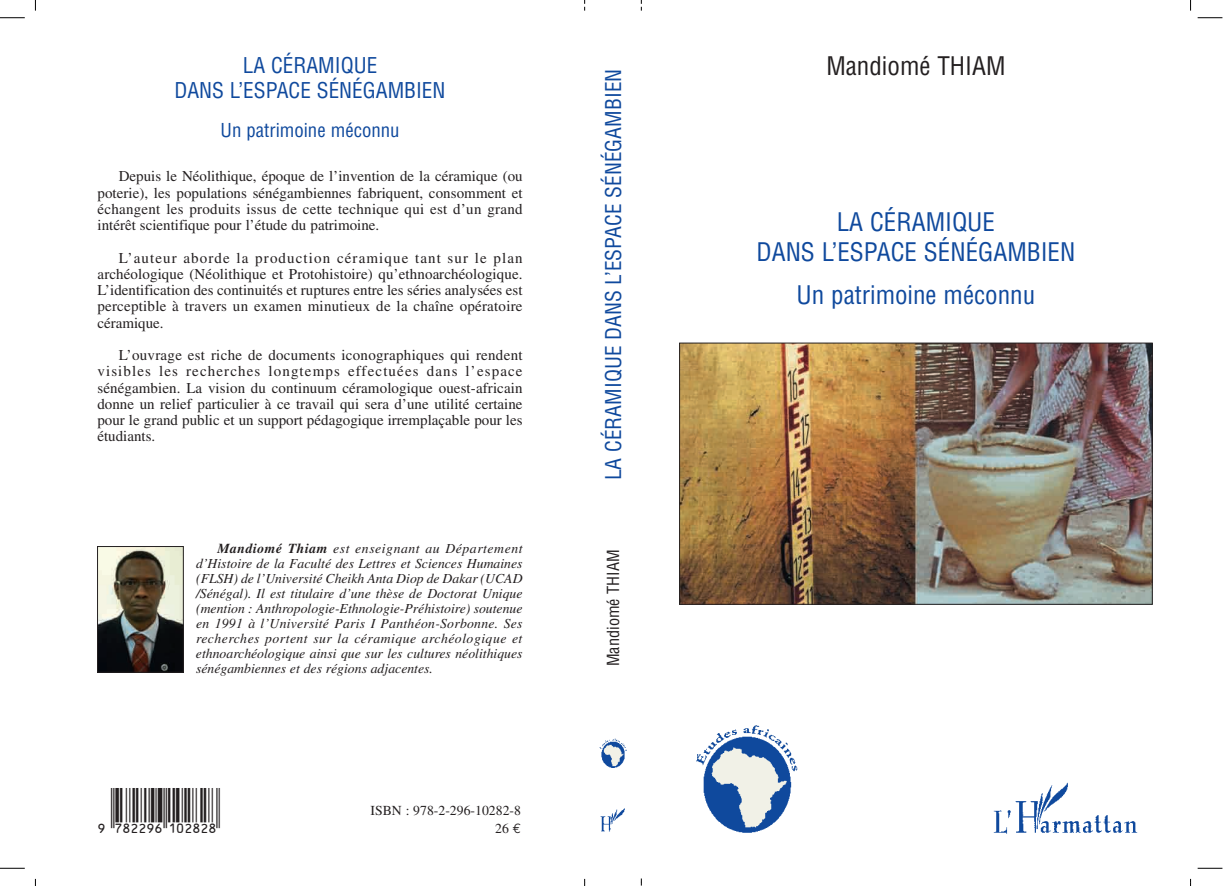
<style>
.page{position:relative;width:1226px;height:886px;background:#fff}
.page>*{position:absolute;margin:0;border:0;box-sizing:border-box;transform-origin:0 0}
.t1{font:45px "Upc Half";color:#231f20}
.t2{font:condensed 25px/30px "Helvetica";color:#0f499d;text-align:center}
.t3{font:condensed 25px "Helvetica";color:#231f20}
.t4{font:condensed 21.25px/25.5px "Helvetica";color:#0f499d;text-align:center}
.t5{font:condensed 18.75px "Helvetica";color:#0f499d}
.t6{font:condensed 16.25px "Helvetica";color:#231f20}
.t7{font:15px/16.2px "Times";color:#231f20;text-align:justify}
.t8{font:italic 13.75px/15px "Times";color:#231f20;text-align:justify}
.t9{font:13.75px "Times";color:#231f20}
.s1{font-weight:700}
.s2{font-family:"Euro Mono"}
</style>
<div class="page">
<svg style="left:0;top:18px;width:25px;height:1px"></svg>
<svg style="left:0;top:868px;width:25px;height:1px"></svg>
<svg style="left:1198px;top:18px;width:24px;height:1px"></svg>
<svg style="left:1198px;top:868px;width:24px;height:1px"></svg>
<img style="left:993px;top:782px;width:145px;height:52px">
<img style="left:600px;top:808px;width:25px;height:24px">
<img style="left:696px;top:725px;width:102px;height:108px">
<img style="left:599px;top:739px;width:28px;height:28px">
<img style="left:681px;top:345px;width:470px;height:258px">
<div style="left:679px;top:343px;width:474px;height:262px;border:1px solid #231f20"></div>
<img style="left:99px;top:548px;width:83px;height:122px">
<div style="left:97px;top:546px;width:87px;height:126px;border:1px solid #231f20"></div>
<h3 class="t4" style="left:174px;top:53px;width:273px">LA CÉRAMIQUE<br>DANS L’ESPACE SÉNÉGAMBIEN</h3>
<p class="t5" style="left:221px;top:119px;width:181px">Un patrimoine méconnu</p>
<p class="t7" style="left:97px;top:170px;width:427px;text-indent:21px">Depuis le Néolithique, époque de l’invention de la céramique (ou poterie), les populations sénégambiennes fabriquent, consomment et échangent les produits issus de cette technique qui est d’un grand intérêt scientifique pour l’étude du patrimoine.</p>
<p class="t7" style="left:97px;top:251px;width:427px;text-indent:21px">L’auteur aborde la production céramique tant sur le plan archéologique (Néolithique et Protohistoire) qu’ethnoarchéologique.<br>L’identification des continuités et ruptures entre les séries analysées est perceptible à travers un examen minutieux de la chaîne opératoire céramique.</p>
<p class="t7" style="left:97px;top:349px;width:427px;text-indent:21px">L’ouvrage est riche de documents iconographiques qui rendent visibles les recherches longtemps effectuées dans l’espace sénégambien. La vision du continuum céramologique ouest-africain donne un relief particulier à ce travail qui sera d’une utilité certaine pour le grand public et un support pédagogique irremplaçable pour les étudiants.</p>
<p class="t8" style="left:196px;top:542px;width:328px;text-indent:21px"><span class="s1">Mandiomé Thiam</span> est enseignant au Département d’Histoire de la Faculté des Lettres et Sciences Humaines (FLSH) de l’Université Cheikh Anta Diop de Dakar (UCAD /Sénégal). Il est titulaire d’une thèse de Doctorat Unique (mention : Anthropologie-Ethnologie-Préhistoire) soutenue en 1991 à l’Université Paris I Panthéon-Sorbonne. Ses recherches portent sur la céramique archéologique et ethnoarchéologique ainsi que sur les cultures néolithiques sénégambiennes et des régions adjacentes.</p>
<h1 class="t1" style="left:98px;top:791px;width:131px">™xHSMCTGy102828z</h1>
<p class="t9" style="left:371px;top:805px;width:152px">ISBN : 978-2-296-10282-8</p>
<p class="t9" style="left:495px;top:823px;width:27px">26 <span class="s2">€</span></p>
<h3 class="t4" style="left:601px;top:480px;width:413px;rotate:-90deg">LA CÉRAMIQUE DANS L’ESPACE SÉNÉGAMBIEN</h3>
<p class="t6" style="left:604px;top:666px;width:118px;rotate:-90deg">Mandiomé THIAM</p>
<h2 class="t3" style="left:826px;top:52px;width:181px">Mandiomé THIAM</h2>
<h2 class="t2" style="left:756px;top:208px;width:320px">LA CÉRAMIQUE<br>DANS L’ESPACE SÉNÉGAMBIEN</h2>
<h2 class="t2" style="left:797px;top:280px;width:240px">Un patrimoine méconnu</h2>
</div>
